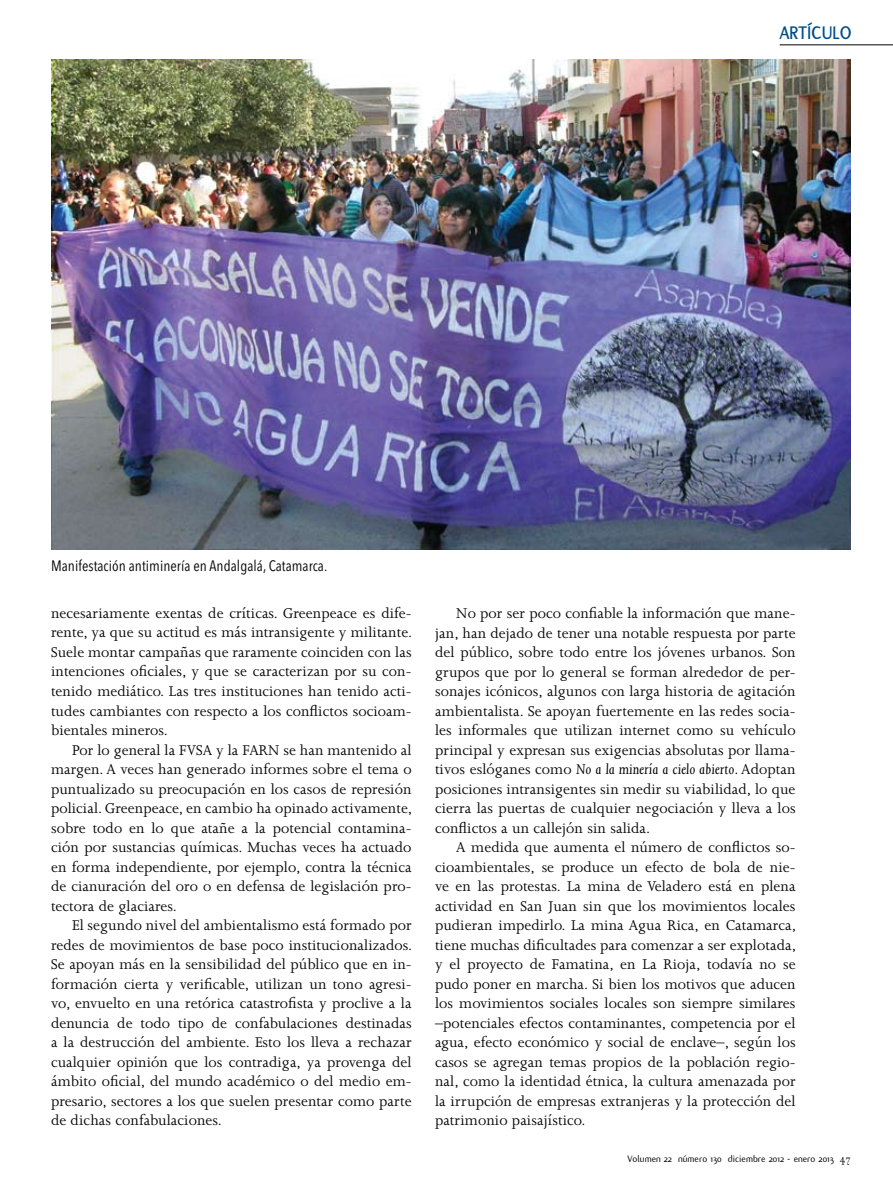
<style>
.page{position:relative;width:893px;height:1191px;background:#fff}
.page>*{position:absolute;margin:0;border:0;box-sizing:border-box;transform-origin:0 0}
.t1{font:700 19.5px "Flux";letter-spacing:.01em;color:#004e84;scale:.95 1}
.t2{font:16.2px/19.5px "Joanna";letter-spacing:.005em;color:#000;text-align:justify}
.t3{font:condensed 15px "Avenir Next LT Pro";letter-spacing:.005em;color:#000}
.t4{font:10.2px "Flux";color:#000}
.s1{font-style:italic}
.s2{font-family:"Filosofia";font-size:11.25px}
</style>
<div class="page">
<img style="left:51px;top:60px;width:799px;height:490px">
<hr style="left:780px;top:45px;width:113px;height:1px;background:#000">
<p class="t1" style="left:780px;top:22px;width:77px">ARTÍCULO</p>
<p class="t3" style="left:51px;top:557px;width:278px">Manifestación antiminería en Andalgalá, Catamarca.</p>
<p class="t2" style="left:51px;top:603px;width:363px">necesariamente exentas de críticas. Greenpeace es dife&shy;rente, ya que su actitud es más intransigente y militante.<br>Suele montar campañas que raramente coinciden con las intenciones oficiales, y que se caracterizan por su con&shy;tenido mediático. Las tres instituciones han tenido acti&shy;tudes cambiantes con respecto a los conflictos socioam&shy;bientales mineros.</p>
<p class="t2" style="left:51px;top:740px;width:363px;text-indent:21px">Por lo general la FVSA y la FARN se han mantenido al margen. A veces han generado informes sobre el tema o puntualizado su preocupación en los casos de represión policial. Greenpeace, en cambio ha opinado activamente, sobre todo en lo que atañe a la potencial contamina&shy;ción por sustancias químicas. Muchas veces ha actuado en forma independiente, por ejemplo, contra la técnica de cianuración del oro o en defensa de legislación pro&shy;tectora de glaciares.</p>
<p class="t2" style="left:51px;top:915px;width:363px;text-indent:21px">El segundo nivel del ambientalismo está formado por redes de movimientos de base poco institucionalizados.<br>Se apoyan más en la sensibilidad del público que en in&shy;formación cierta y verificable, utilizan un tono agresi&shy;vo, envuelto en una retórica catastrofista y proclive a la denuncia de todo tipo de confabulaciones destinadas a la destrucción del ambiente. Esto los lleva a rechazar cualquier opinión que los contradiga, ya provenga del ámbito oficial, del mundo académico o del medio em&shy;presario, sectores a los que suelen presentar como parte de dichas confabulaciones.</p>
<p class="t2" style="left:435px;top:603px;width:362px;text-indent:21px">No por ser poco confiable la información que mane&shy;jan, han dejado de tener una notable respuesta por parte del público, sobre todo entre los jóvenes urbanos. Son grupos que por lo general se forman alrededor de per&shy;sonajes icónicos, algunos con larga historia de agitación ambientalista. Se apoyan fuertemente en las redes socia&shy;les informales que utilizan internet como su vehículo principal y expresan sus exigencias absolutas por llama&shy;tivos eslóganes como <span class="s1">No a la minería a cielo abierto</span>. Adoptan posiciones intransigentes sin medir su viabilidad, lo que cierra las puertas de cualquier negociación y lleva a los conflictos a un callejón sin salida.</p>
<p class="t2" style="left:435px;top:837px;width:363px;text-indent:21px">A medida que aumenta el número de conflictos so&shy;cioambientales, se produce un efecto de bola de nie&shy;ve en las protestas. La mina de Veladero está en plena actividad en San Juan sin que los movimientos locales pudieran impedirlo. La mina Agua Rica, en Catamarca, tiene muchas dificultades para comenzar a ser explotada, y el proyecto de Famatina, en La Rioja, todavía no se pudo poner en marcha. Si bien los motivos que aducen los movimientos sociales locales son siempre similares –potenciales efectos contaminantes, competencia por el agua, efecto económico y social de enclave–, según los casos se agregan temas propios de la población regio&shy;nal, como la identidad étnica, la cultura amenazada por la irrupción de empresas extranjeras y la protección del patrimonio paisajístico.</p>
<p class="t4" style="left:628px;top:1153px;width:224px">Volumen 22 número 130 diciembre 2012 - enero 2013 <span class="s2">47</span></p>
</div>
